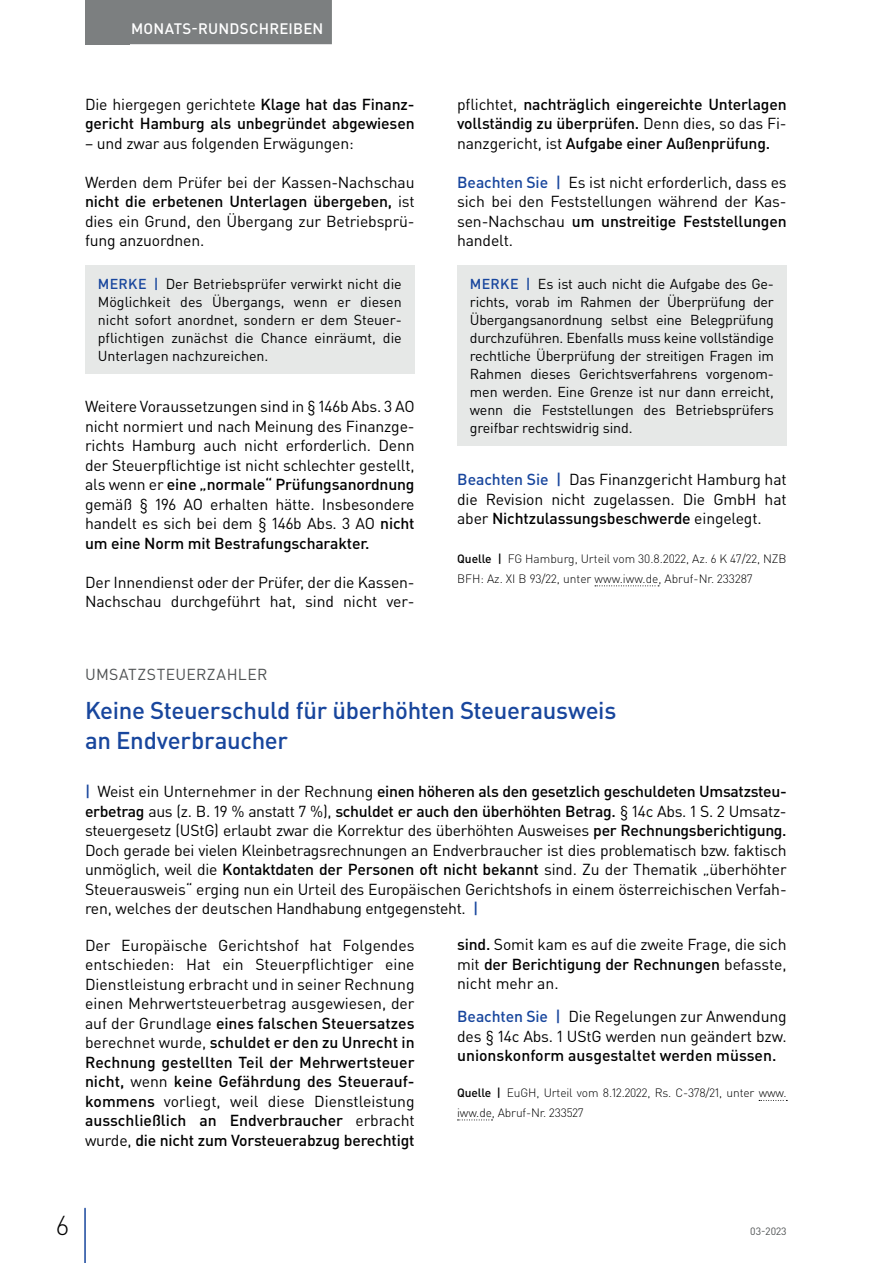
<style>
.page{position:relative;width:893px;height:1263px;background:#fff}
.page>*{position:absolute;margin:0;border:0;box-sizing:border-box;transform-origin:0 0}
.t1{font:300 27px "DIN Pro";color:#000001}
.t2{font:500 24px/30px "DIN Pro";letter-spacing:-.015em;color:#18469d}
.t3{font:15.75px/19.5px "DIN Pro";letter-spacing:-.01em;color:#000001;text-align:justify}
.t4{font:500 15.75px/19.5px "DIN Pro";letter-spacing:-.01em;color:#000001}
.t5{font:15.75px "DIN Pro";letter-spacing:.025em;color:#4f5253}
.t6{font:500 15px "DIN Pro";letter-spacing:.015em;color:#fff}
.t7{font:14.25px/18px "DIN Pro";letter-spacing:-.01em;color:#000001;text-align:justify}
.t8{font:300 12px/19.5px "DIN Pro";color:#000001}
.t9{font:10.5px "DIN Pro";color:#4f5253}
.s1{font-weight:400}
.s2{font-weight:500}
.s3{font-weight:500;color:#18469d}
</style>
<div class="page">
<div style="left:85px;top:0;width:45px;height:44px;background:#7c7f80"></div>
<hr style="left:84px;top:1208px;width:2px;height:55px;background:#18469d">
<div style="left:122px;top:0;width:210px;height:44px;background:#7c7f80"></div>
<svg style="left:759px;top:1100px;width:28px;height:1px"></svg>
<svg style="left:457px;top:1119px;width:35px;height:1px"></svg>
<div style="left:85px;top:265px;width:330px;height:109px;background:#e6e8e7"></div>
<svg style="left:595px;top:585px;width:64px;height:1px"></svg>
<div style="left:457px;top:265px;width:330px;height:181px;background:#e6e8e7"></div>
<p class="t6" style="left:131px;top:18px;width:194px">MONATS-RUNDSCHREIBEN</p>
<p class="t4" style="left:85px;top:94px;width:331px"><span class="s1">Die hiergegen gerichtete</span> Klage hat das Finanz&shy;gericht Hamburg als unbegründet abgewiesen</p>
<p class="t3" style="left:85px;top:133px;width:270px">– und zwar aus folgenden Erwägungen:</p>
<p class="t3" style="left:85px;top:172px;width:331px">Werden dem Prüfer bei der Kassen-Nachschau <span class="s2">nicht die erbetenen Unterlagen übergeben,</span> ist dies ein Grund, den Übergang zur Betriebsprü&shy;fung anzuordnen.</p>
<p class="t7" style="left:98px;top:274px;width:306px"><span class="s3">MERKE |</span> Der Betriebsprüfer verwirkt nicht die Möglichkeit des Übergangs, wenn er diesen nicht sofort anordnet, sondern er dem Steuer&shy;pflichtigen zunächst die Chance einräumt, die Unterlagen nachzureichen.</p>
<p class="t3" style="left:85px;top:396px;width:331px">Weitere Voraussetzungen sind in § 146b Abs. 3 AO nicht normiert und nach Meinung des Finanzge&shy;richts Hamburg auch nicht erforderlich. Denn der Steuerpflichtige ist nicht schlechter gestellt, als wenn er <span class="s2">eine „normale“ Prüfungsanordnung </span>gemäß § 196 AO erhalten hätte. Insbesondere handelt es sich bei dem § 146b Abs. 3 AO <span class="s2">nicht um eine Norm mit Bestrafungscharakter.</span></p>
<p class="t3" style="left:85px;top:572px;width:331px">Der Innendienst oder der Prüfer, der die Kassen-<br>Nachschau durchgeführt hat, sind nicht ver-</p>
<p class="t4" style="left:457px;top:94px;width:331px;text-align:justify"><span class="s1">pflichtet,</span> nachträglich eingereichte Unterlagen vollständig zu überprüfen. <span class="s1">Denn dies, so das Fi&shy;nanzgericht, ist</span> Aufgabe einer Außenprüfung.</p>
<p class="t3" style="left:457px;top:172px;width:331px"><span class="s3">Beachten Sie |</span> Es ist nicht erforderlich, dass es sich bei den Feststellungen während der Kas&shy;sen-Nachschau <span class="s2">um unstreitige Feststellungen </span>handelt.</p>
<p class="t7" style="left:470px;top:274px;width:306px"><span class="s3">MERKE |</span> Es ist auch nicht die Aufgabe des Ge&shy;richts, vorab im Rahmen der Überprüfung der Übergangsanordnung selbst eine Belegprüfung durchzuführen. Ebenfalls muss keine vollständige rechtliche Überprüfung der streitigen Fragen im Rahmen dieses Gerichtsverfahrens vorgenom&shy;men werden. Eine Grenze ist nur dann erreicht, wenn die Feststellungen des Betriebsprüfers greifbar rechtswidrig sind.</p>
<p class="t3" style="left:457px;top:469px;width:331px"><span class="s3">Beachten Sie |</span> Das Finanzgericht Hamburg hat die Revision nicht zugelassen. Die GmbH hat aber <span class="s2">Nichtzulassungsbeschwerde</span> eingelegt.</p>
<p class="t8" style="left:457px;top:549px;width:331px"><span class="s2">Quelle |</span> FG Hamburg, Urteil vom 30.8.2022, Az. 6 K 47/22, NZB<br>BFH: Az. XI B 93/22, unter www.iww.de, Abruf-Nr. 233287</p>
<p class="t5" style="left:85px;top:664px;width:184px">UMSATZSTEUERZAHLER</p>
<h2 class="t2" style="left:85px;top:695px;width:533px">Keine Steuerschuld für überhöhten Steuerausweis an Endverbraucher</h2>
<p class="t3" style="left:85px;top:781px;width:703px"><span class="s3">|</span> Weist ein Unternehmer in der Rechnung <span class="s2">einen höheren als den gesetzlich geschuldeten Umsatzsteu&shy;erbetrag</span> aus (z. B. 19 % anstatt 7 %), <span class="s2">schuldet er auch den überhöhten Betrag.</span> § 14c Abs. 1 S. 2 Umsatz&shy;steuergesetz (UStG) erlaubt zwar die Korrektur des überhöhten Ausweises <span class="s2">per Rechnungsberichtigung.<br></span>Doch gerade bei vielen Kleinbetragsrechnungen an Endverbraucher ist dies problematisch bzw. faktisch unmöglich, weil die <span class="s2">Kontaktdaten der Personen oft nicht bekannt</span> sind. Zu der Thematik „überhöhter Steuerausweis“ erging nun ein Urteil des Europäischen Gerichtshofs in einem österreichischen Verfah&shy;ren, welches der deutschen Handhabung entgegensteht. <span class="s3">|</span></p>
<p class="t3" style="left:85px;top:934px;width:331px">Der Europäische Gerichtshof hat Folgendes entschieden: Hat ein Steuerpflichtiger eine Dienstleistung erbracht und in seiner Rechnung einen Mehrwertsteuerbetrag ausgewiesen, der auf der Grundlage <span class="s2">eines falschen Steuersatzes </span>berechnet wurde, <span class="s2">schuldet er den zu Unrecht in Rechnung gestellten Teil der Mehrwertsteuer nicht,</span> wenn <span class="s2">keine Gefährdung des Steuerauf&shy;kommens</span> vorliegt, weil diese Dienstleistung <span class="s2">ausschließlich an Endverbraucher</span> erbracht wurde, <span class="s2">die nicht zum Vorsteuerabzug berechtigt</span></p>
<p class="t3" style="left:457px;top:934px;width:331px"><span class="s2">sind.</span> Somit kam es auf die zweite Frage, die sich mit <span class="s2">der Berichtigung der Rechnungen</span> befasste, nicht mehr an.</p>
<p class="t3" style="left:457px;top:1006px;width:331px"><span class="s3">Beachten Sie |</span> Die Regelungen zur Anwendung des § 14c Abs. 1 UStG werden nun geändert bzw.</p>
<p class="t4" style="left:457px;top:1045px;width:321px">unionskonform ausgestaltet werden müssen.</p>
<p class="t8" style="left:457px;top:1083px;width:331px"><span class="s2">Quelle |</span> EuGH, Urteil vom 8.12.2022, Rs. C-378/21, unter www. iww.de, Abruf-Nr. 233527</p>
<h1 class="t1" style="left:56px;top:1207px;width:14px">6</h1>
<p class="t9" style="left:750px;top:1224px;width:38px">03-2023</p>
</div>
